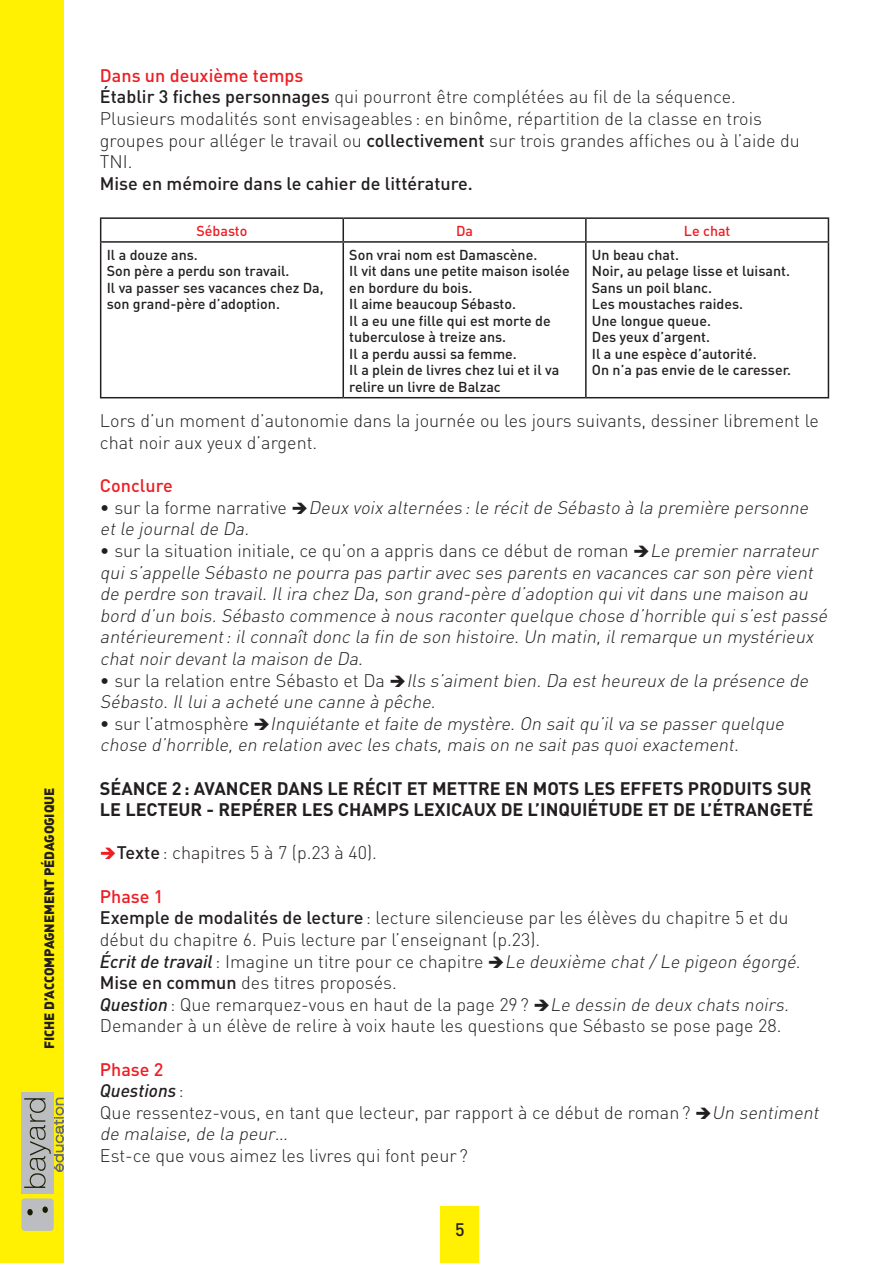
<style>
.page{position:relative;width:893px;height:1263px;background:#fff}
.page>*{position:absolute;margin:0;border:0;box-sizing:border-box;transform-origin:0 0}
.t1{font:300 18px/21.6px "DIN";color:#231f20}
.t2{font:italic 300 18px/21.6px "DIN";color:#231f20}
.t3{font:700 18px/21.6px "DIN";color:#231f20}
.t4{font:500 18px "DIN";color:#231f20}
.t5{font:500 18px "DIN";color:#ee1d23}
.t6{font:18px "DINCE Medium Alternate";color:#231f20}
.t7{font:500 14.25px/16.5px "DIN";color:#231f20}
.t8{font:500 14.25px "DIN";color:#ee1d23}
.t9{font:13.5px "DINCE Black Alternate";letter-spacing:-.01em;color:#231f20}
.s1{font-weight:500;color:#ee1d23}
.s2{font-weight:500}
.s3{font-style:normal}
.s4{color:#ee1d23}
.s5{font-weight:500;font-style:italic}
.s6{font-style:italic}
</style>
<div class="page">
<div style="left:0;top:0;width:64px;height:1263px;background:#fff101"></div>
<div style="left:441px;top:1207px;width:38px;height:56px;background:#fff101"></div>
<div style="left:21px;top:1198px;width:33px;height:33px;background:#bcbdc0;border-radius:3px"></div>
<svg style="left:42px;top:1206px;width:6px;height:7px"></svg>
<svg style="left:27px;top:1209px;width:6px;height:6px"></svg>
<div style="left:21px;top:1093px;width:33px;height:101px;background:#bcbdc0"></div>
<svg style="left:24px;top:1098px;width:40px;height:90px"></svg>
<hr style="left:100px;top:217px;width:243px;height:2px;background:#231f20">
<svg style="left:100px;top:219px;width:1px;height:22px"></svg>
<hr style="left:343px;top:217px;width:243px;height:2px;background:#231f20">
<hr style="left:342px;top:219px;width:2px;height:22px;background:#231f20">
<hr style="left:586px;top:217px;width:243px;height:2px;background:#231f20">
<hr style="left:585px;top:219px;width:2px;height:22px;background:#231f20">
<svg style="left:828px;top:219px;width:1px;height:22px"></svg>
<hr style="left:100px;top:241px;width:243px;height:2px;background:#231f20">
<hr style="left:100px;top:243px;width:1px;height:154px;background:#231f20">
<hr style="left:343px;top:241px;width:243px;height:2px;background:#231f20">
<hr style="left:342px;top:243px;width:2px;height:154px;background:#231f20">
<hr style="left:586px;top:241px;width:243px;height:2px;background:#231f20">
<hr style="left:585px;top:243px;width:2px;height:154px;background:#231f20">
<hr style="left:828px;top:243px;width:1px;height:154px;background:#231f20">
<hr style="left:100px;top:397px;width:243px;height:1px;background:#231f20">
<hr style="left:343px;top:397px;width:243px;height:1px;background:#231f20">
<hr style="left:586px;top:397px;width:243px;height:1px;background:#231f20">
<p class="t9" style="left:40px;top:1049px;width:263px;rotate:-90deg">FICHE D’ACCOMPAGNEMENT PÉDAGOGIQUE</p>
<p class="t1" style="left:100px;top:64px;width:701px"><span class="s1">Dans un deuxième temps<br></span><span class="s2">Établir 3 fiches personnages</span> qui pourront être complétées au fil de la séquence.<br>Plusieurs modalités sont envisageables : en binôme, répartition de la classe en trois groupes pour alléger le travail ou <span class="s2">collectivement</span> sur trois grandes affiches ou à l’aide du TNI.</p>
<p class="t4" style="left:100px;top:172px;width:374px">Mise en mémoire dans le cahier de littérature.</p>
<p class="t8" style="left:196px;top:222px;width:52px">Sébasto</p>
<p class="t8" style="left:456px;top:222px;width:19px">Da</p>
<p class="t8" style="left:684px;top:222px;width:48px">Le chat</p>
<p class="t7" style="left:107px;top:246px;width:218px">Il a douze ans.<br>Son père a perdu son travail.<br>Il va passer ses vacances chez Da, son grand-père d’adoption.</p>
<p class="t7" style="left:349px;top:246px;width:222px">Son vrai nom est Damascène.<br>Il vit dans une petite maison isolée en bordure du bois.<br>Il aime beaucoup Sébasto.<br>Il a eu une fille qui est morte de tuberculose à treize ans.<br>Il a perdu aussi sa femme.<br>Il a plein de livres chez lui et il va relire un livre de Balzac</p>
<p class="t7" style="left:592px;top:246px;width:201px">Un beau chat.<br>Noir, au pelage lisse et luisant.<br>Sans un poil blanc.<br>Les moustaches raides.<br>Une longue queue.<br>Des yeux d’argent.<br>Il a une espèce d’autorité.<br>On n’a pas envie de le caresser.</p>
<p class="t1" style="left:100px;top:410px;width:720px">Lors d’un moment d’autonomie dans la journée ou les jours suivants, dessiner librement le chat noir aux yeux d’argent.</p>
<p class="t5" style="left:100px;top:474px;width:74px">Conclure</p>
<p class="t2" style="left:100px;top:496px;width:714px"><span class="s3">• s u r l a fo r m e n a r ra t i ve</span> ➔ Deux voix alternées :le récitde Sébasto à la première personne etle journalde Da<span class="s3">.</span></p>
<p class="t2" style="left:100px;top:540px;width:733px"><span class="s3">• sur la situation initiale, ce qu’on a appris dans ce début de roman</span> ➔Le premier narrateur quis’appelle Sébasto ne pourra pas partir avec ses parents en vacances car son père vient de perdre son travail.Ilira chez Da,son grand-père d’adoption quivitdans une maison au bord d’un bois.Sébasto commence à nous raconter quelque chose d’horrible quis’estpassé antérieurement:ilconnaîtdonc la fin de son histoire.Un matin,ilremarque un mystérieux chatnoir devantla maison de Da<span class="s3">.</span></p>
<p class="t2" style="left:100px;top:669px;width:713px"><span class="s3">• s u r la re la t i o n e n t re S é b a st o e t D a</span> ➔ Ils s’aimentbien.Da estheureux de la présence de<br>Sébasto.Illuia acheté une canne à pêche<span class="s3">.</span></p>
<p class="t2" style="left:100px;top:712px;width:689px"><span class="s3">• s u r l’ a t m o s p h è re</span> ➔ Inquiétante etfaite de mystère.On saitqu’ilva se passer quelque chose d’horrible,en relation avec les chats,mais on ne saitpas quoiexactement<span class="s3">.</span></p>
<p class="t3" style="left:100px;top:776px;width:715px">SÉANCE 2: AVANCER DANS LE RÉCIT ET METTRE EN MOTS LES EFFETS PRODUITS SUR<br>LE LECTEUR - REPÉRER LES CHAMPS LEXICAUX DE L’INQUIÉTUDE ET DE L’ÉTRANGETÉ</p>
<p class="t1" style="left:100px;top:842px;width:279px"><span class="s4">➔</span><span class="s2">Texte</span>: chapitres 5 à 7 (p.23 à 40).</p>
<p class="t1" style="left:100px;top:885px;width:702px"><span class="s1">Phase 1<br></span><span class="s2">Exemple de modalités de lecture</span>: lecture silencieuse par les élèves du chapitre 5 et du début du chapitre 6. Puis lecture par l’enseignant (p.23).<br><span class="s5">Écrit de travail</span>: Imagine un titre pour ce chapitre ➔<span class="s6">Le deuxième chat/Le pigeon égorgé</span>.<br><span class="s2">Mise en commun</span> des titres proposés.<br><span class="s5">Question</span>: Que remarquez-vous en haut de la page 29? ➔<span class="s6">Le dessin de deux chats noirs.<br></span>Demander à un élève de relire à voix haute les questions que Sébasto se pose page 28.</p>
<p class="t1" style="left:100px;top:1058px;width:724px"><span class="s1">Phase 2<br></span><span class="s5">Questions</span> :<br>Que ressentez-vous, en tant que lecteur, par rapport à ce début de roman? ➔<span class="s6">Un sentiment de malaise,de la peur…</span></p>
<p class="t1" style="left:100px;top:1144px;width:369px">Est-ce que vous aimez les livres qui font peur ?</p>
<p class="t6" style="left:455px;top:1216px;width:11px">5</p>
</div>
